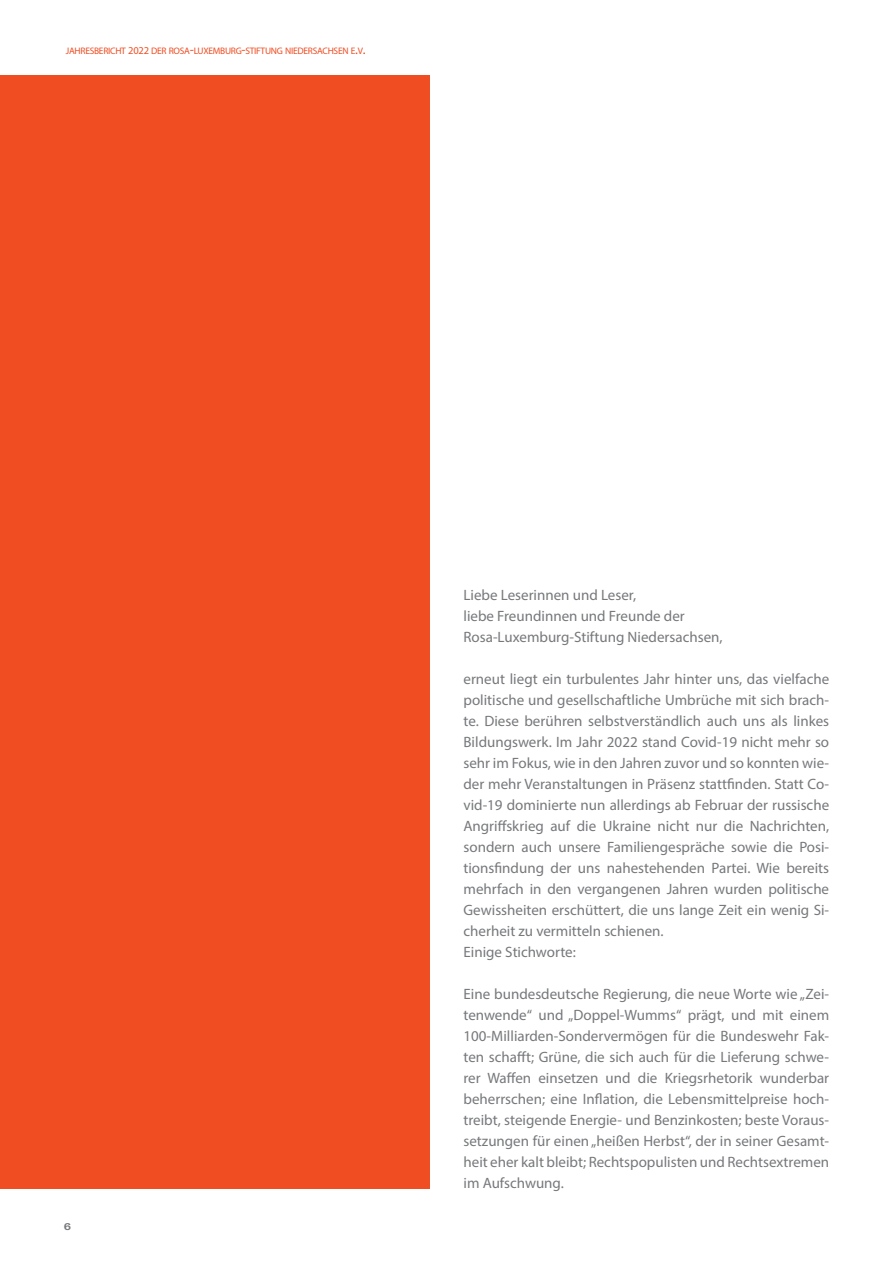
<style>
.page{position:relative;width:893px;height:1263px;background:#fff}
.page>*{position:absolute;margin:0;border:0;box-sizing:border-box;transform-origin:0 0}
.Fließtext{font:15px/21px "Myriad Pro";color:#76787b;text-align:justify}
.t1{font:9.45px "Myriad Pro";letter-spacing:-.03em;color:#f04d22}
.t2{font:700 9.45px "Linotype Univers 630";color:#76787b;scale:1.22 1}
.s1{font-size:10.5px}
.s2{font-size:13.5px}
</style>
<div class="page">
<div style="left:0;top:75px;width:429px;height:1113px;background:#f04d22"></div>
<p class="t1" style="left:66px;top:45px;width:301px">JAHRESBERICHT <span class="s1">2022</span> DER ROSA<span class="s2">-</span>LUXEMBURG<span class="s2">-</span>STIFTUNG NIEDERSACHSEN E<span class="s2">.</span>V<span class="s2">.</span></p>
<p class="t2" style="left:64px;top:1221px;width:7px">6</p>
<p class="Fließtext" style="left:463px;top:584px;width:174px">Liebe Leserinnen und Leser,</p>
<p class="Fließtext" style="left:463px;top:605px;width:223px">liebe Freundinnen und Freunde der</p>
<p class="Fließtext" style="left:463px;top:626px;width:261px">Rosa-Luxemburg-Stiftung Niedersachsen,</p>
<p class="Fließtext" style="left:463px;top:668px;width:367px">erneut liegt ein turbulentes Jahr hinter uns, das vielfache politische und gesellschaftliche Umbrüche mit sich brach&shy;te. Diese berühren selbstverständlich auch uns als linkes Bildungswerk. Im Jahr 2022 stand Covid-19 nicht mehr so sehr im Fokus, wie in den Jahren zuvor und so konnten wie&shy;der mehr Veranstaltungen in Präsenz stattfinden. Statt Co&shy;vid-19 dominierte nun allerdings ab Februar der russische Angriffskrieg auf die Ukraine nicht nur die Nachrichten, sondern auch unsere Familiengespräche sowie die Posi&shy;tionsfindung der uns nahestehenden Partei. Wie bereits mehrfach in den vergangenen Jahren wurden politische Gewissheiten erschüttert, die uns lange Zeit ein wenig Si&shy;cherheit zu vermitteln schienen.</p>
<p class="Fließtext" style="left:463px;top:941px;width:114px">Einige Stichworte:</p>
<p class="Fließtext" style="left:463px;top:983px;width:367px">Eine bundesdeutsche Regierung, die neue Worte wie „Zei&shy;tenwende“ und „Doppel-Wumms“ prägt, und mit einem 100-Milliarden-Sondervermögen für die Bundeswehr Fak&shy;ten schafft; Grüne, die sich auch für die Lieferung schwe&shy;rer Waffen einsetzen und die Kriegsrhetorik wunderbar beherrschen; eine Inflation, die Lebensmittelpreise hoch&shy;treibt, steigende Energie- und Benzinkosten; beste Voraus&shy;setzungen für einen „heißen Herbst“, der in seiner Gesamt&shy;heit eher kalt bleibt; Rechtspopulisten und Rechtsextremen im Aufschwung.</p>
</div>
